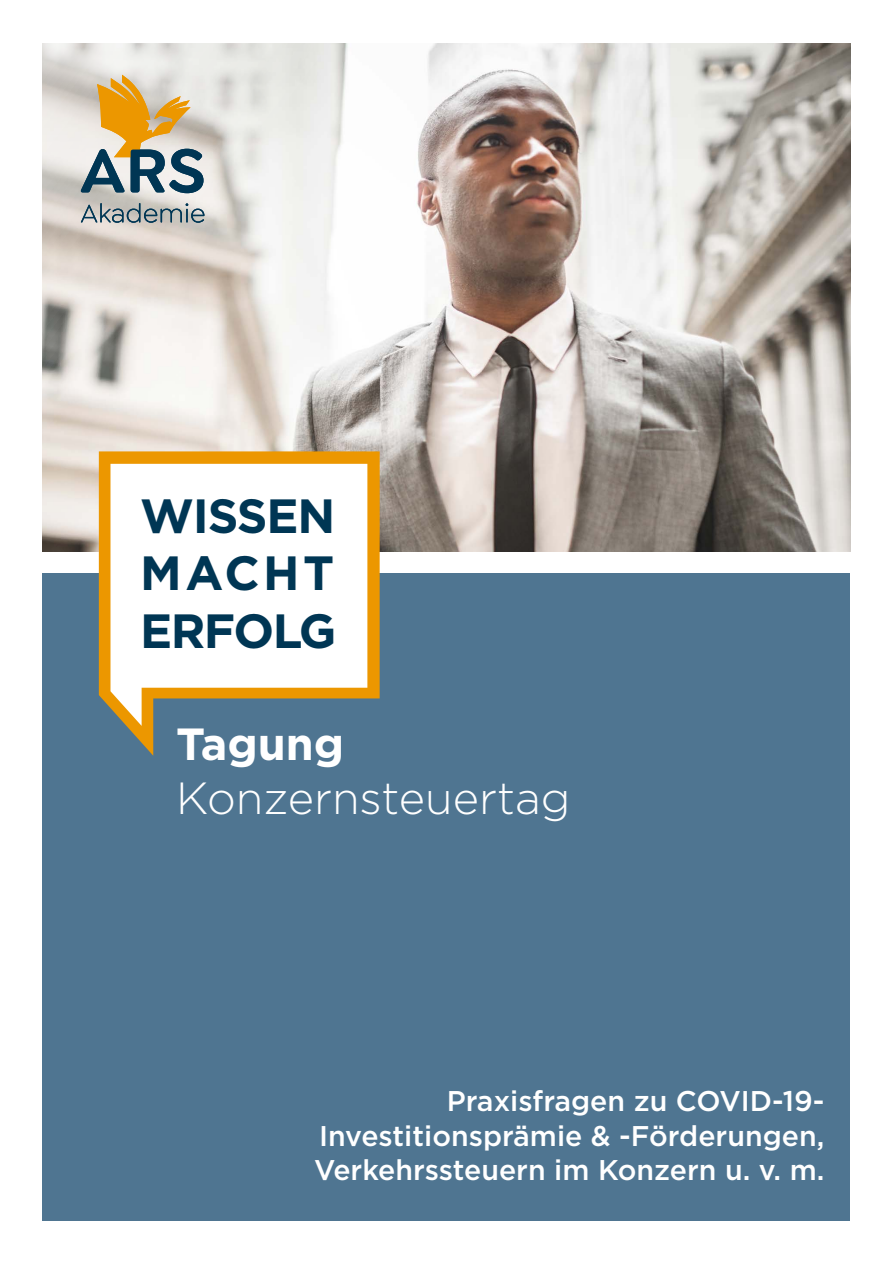
<style>
.page{position:relative;width:893px;height:1263px;background:#fff}
.page>*{position:absolute;margin:0;border:0;box-sizing:border-box;transform-origin:0 0}
.t1{font:700 48px/57.6px "Gotham";letter-spacing:-.025em;color:#003654;text-align:justify}
.t2{font:300 45px "Gotham";color:#fff}
.t3{font:700 45px "Gotham";color:#fff}
.t4{font:500 28.5px/34.2px "Gotham";color:#fff;text-align:justify}
</style>
<div class="page">
<img style="left:43px;top:43px;width:807px;height:509px">
<div style="left:43px;top:573px;width:807px;height:647px;background:#4f7591"></div>
<svg style="left:99px;top:451px;width:281px;height:305px;fill:#fff"></svg>
<svg style="left:81px;top:203px;width:123px;height:20px;background:#9da5a7"></svg>
<svg style="left:80px;top:75px;width:123px;height:118px;background:#baae8e"></svg>
<h1 class="t1" style="left:140px;top:487px;width:198px">WISSEN MACHT ERFOLG</h1>
<h2 class="t3" style="left:176px;top:714px;width:169px">Tagung</h2>
<h2 class="t2" style="left:176px;top:769px;width:396px">Konzernsteuertag</h2>
<p class="t4" style="left:314px;top:1084px;width:512px;text-indent:133px">Praxisfragen zu COVID-19- Investitionsprämie &amp; -Förderungen, Verkehrssteuern im Konzern u. v. m.</p>
</div>
